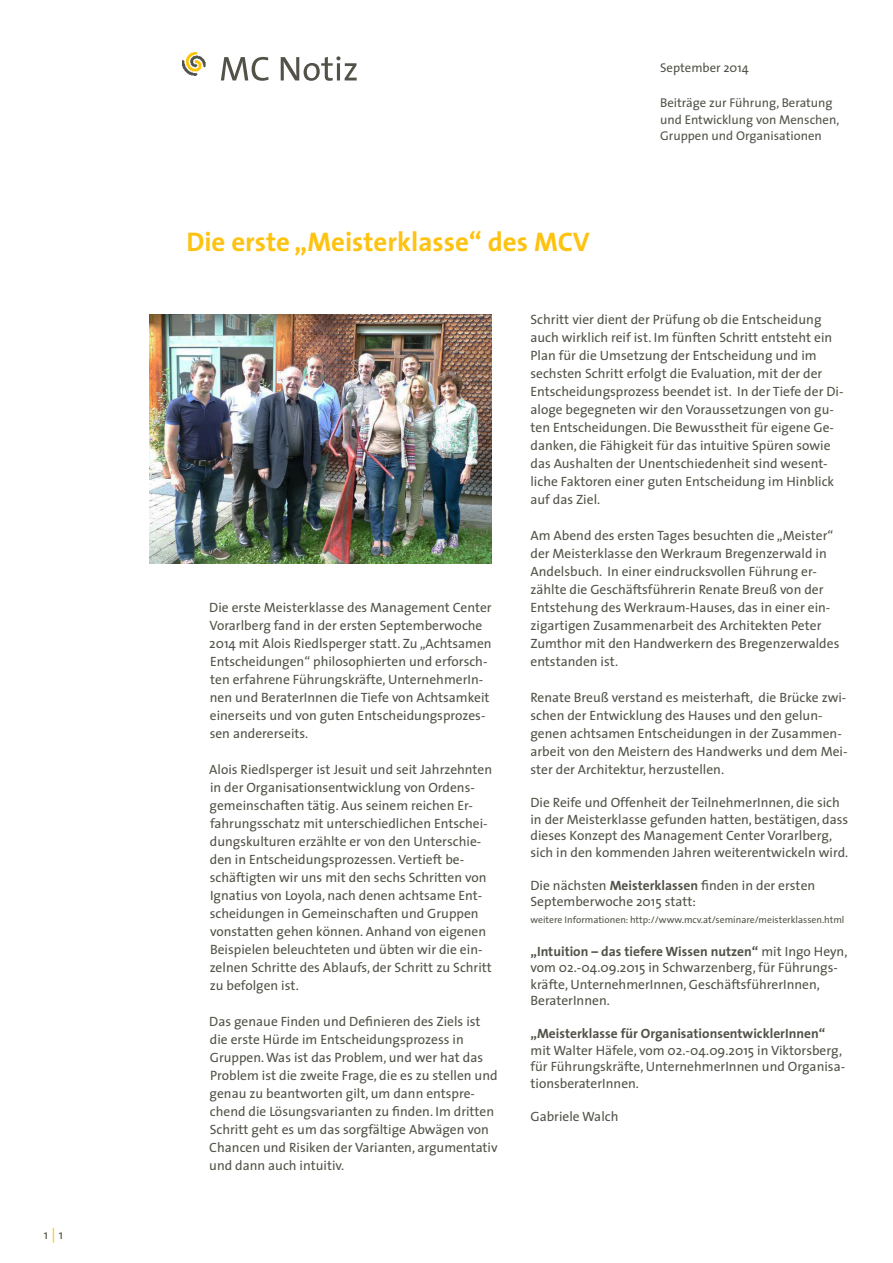
<style>
.page{position:relative;width:893px;height:1263px;background:#fff}
.page>*{position:absolute;margin:0;border:0;box-sizing:border-box;transform-origin:0 0}
.t1{font:700 27px "The Sans";color:#fec210}
.Fließtext{font:13.5px/18px "The Sans";color:#535249}
.t2{font:12.75px "The Sans";color:#535249}
.t3{font:9.75px "The Sans";color:#535249}
.s1{font-size:15px;color:#fec210}
.s2{font-weight:700}
</style>
<div class="page">
<svg style="left:221px;top:56px;width:136px;height:25px"></svg>
<img style="left:183px;top:52px;width:23px;height:24px">
<img style="left:150px;top:315px;width:342px;height:248px">
<p class="t2" style="left:44px;top:1223px;width:21px">1<span class="s1">|</span>1</p>
<p class="t1" style="left:186px;top:219px;width:405px">Die erste „Meisterklasse“ des MCV</p>
<p class="t2" style="left:660px;top:57px;width:90px">September 2014</p>
<p class="t2" style="left:660px;top:93px;width:174px">Beiträge zur Führung, Beratung</p>
<p class="t2" style="left:660px;top:109px;width:181px">und Entwicklung von Menschen,</p>
<p class="t2" style="left:660px;top:126px;width:163px">Gruppen und Organisationen</p>
<p class="Fließtext" style="left:209px;top:598px;width:284px">Die erste Meisterklasse des Management Center Vorarlberg fand in der ersten Septemberwoche 2014 mit Alois Riedlsperger statt. Zu „Achtsamen Entscheidungen“ philosophierten und erforsch&shy;ten erfahrene Führungskräfte, UnternehmerIn&shy;nen und BeraterInnen die Tiefe von Achtsamkeit einerseits und von guten Entscheidungsprozes&shy;sen andererseits.</p>
<p class="Fließtext" style="left:209px;top:760px;width:284px">Alois Riedlsperger ist Jesuit und seit Jahrzehnten in der Organisationsentwicklung von Ordens&shy;gemeinschaften tätig. Aus seinem reichen Er&shy;fahrungsschatz mit unterschiedlichen Entschei&shy;dungskulturen erzählte er von den Unterschie&shy;den in Entscheidungsprozessen. Vertieft be&shy;schäftigten wir uns mit den sechs Schritten von Ignatius von Loyola, nach denen achtsame Ent&shy;scheidungen in Gemeinschaften und Gruppen vonstatten gehen können. Anhand von eigenen Beispielen beleuchteten und übten wir die ein&shy;zelnen Schritte des Ablaufs, der Schritt zu Schritt zu befolgen ist.</p>
<p class="Fließtext" style="left:209px;top:1012px;width:290px">Das genaue Finden und Definieren des Ziels ist die erste Hürde im Entscheidungsprozess in Gruppen. Was ist das Problem, und wer hat das Problem ist die zweite Frage, die es zu stellen und genau zu beantworten gilt, um dann entspre&shy;chend die Lösungsvarianten zu finden. Im dritten Schritt geht es um das sorgfältige Abwägen von</p>
<p class="Fließtext" style="left:209px;top:1138px;width:290px">Chancen und Risiken der Varianten, argumentativ</p>
<p class="Fließtext" style="left:209px;top:1156px;width:137px">und dann auch intuitiv.</p>
<p class="Fließtext" style="left:530px;top:310px;width:293px">Schritt vier dient der Prüfung ob die Entscheidung</p>
<p class="Fließtext" style="left:530px;top:328px;width:303px">auch wirklich reif ist. Im fünften Schritt entsteht ein</p>
<p class="Fließtext" style="left:530px;top:346px;width:288px">Plan für die Umsetzung der Entscheidung und im</p>
<p class="Fließtext" style="left:530px;top:364px;width:293px">sechsten Schritt erfolgt die Evaluation, mit der der</p>
<p class="Fließtext" style="left:530px;top:382px;width:315px">Entscheidungsprozess beendet ist. In der Tiefe der Di-</p>
<p class="Fließtext" style="left:530px;top:400px;width:305px">aloge begegneten wir den Voraussetzungen von gu-</p>
<p class="Fließtext" style="left:530px;top:418px;width:305px">ten Entscheidungen. Die Bewusstheit für eigene Ge-</p>
<p class="Fließtext" style="left:530px;top:436px;width:302px">danken, die Fähigkeit für das intuitive Spüren sowie</p>
<p class="Fließtext" style="left:530px;top:454px;width:299px">das Aushalten der Unentschiedenheit sind wesent-</p>
<p class="Fließtext" style="left:530px;top:472px;width:305px">liche Faktoren einer guten Entscheidung im Hinblick</p>
<p class="Fließtext" style="left:530px;top:490px;width:71px">auf das Ziel.</p>
<p class="Fließtext" style="left:530px;top:526px;width:304px">Am Abend des ersten Tages besuchten die „Meister“</p>
<p class="Fließtext" style="left:530px;top:544px;width:298px">der Meisterklasse den Werkraum Bregenzerwald in</p>
<p class="Fließtext" style="left:530px;top:562px;width:288px">Andelsbuch. In einer eindrucksvollen Führung er-</p>
<p class="Fließtext" style="left:530px;top:580px;width:295px">zählte die Geschäftsführerin Renate Breuß von der</p>
<p class="Fließtext" style="left:530px;top:598px;width:301px">Entstehung des Werkraum-Hauses, das in einer ein-</p>
<p class="Fließtext" style="left:530px;top:616px;width:292px">zigartigen Zusammenarbeit des Architekten Peter</p>
<p class="Fließtext" style="left:530px;top:634px;width:310px">Zumthor mit den Handwerkern des Bregenzerwaldes</p>
<p class="Fließtext" style="left:530px;top:652px;width:89px">entstanden ist.</p>
<p class="Fließtext" style="left:530px;top:688px;width:317px">Renate Breuß verstand es meisterhaft, die Brücke zwi-</p>
<p class="Fließtext" style="left:530px;top:706px;width:294px">schen der Entwicklung des Hauses und den gelun-</p>
<p class="Fließtext" style="left:530px;top:724px;width:313px">genen achtsamen Entscheidungen in der Zusammen-</p>
<p class="Fließtext" style="left:530px;top:742px;width:318px">arbeit von den Meistern des Handwerks und dem Mei-</p>
<p class="Fließtext" style="left:530px;top:760px;width:195px">ster der Architektur, herzustellen.</p>
<p class="Fließtext" style="left:530px;top:794px;width:319px;line-height:16.5px">Die Reife und Offenheit der TeilnehmerInnen, die sich in der Meisterklasse gefunden hatten, bestätigen, dass dieses Konzept des Management Center Vorarlberg, sich in den kommenden Jahren weiterentwickeln wird.</p>
<p class="Fließtext" style="left:530px;top:876px;width:286px;line-height:16.5px">Die nächsten <span class="s2">Meisterklassen</span> finden in der ersten<br>Septemberwoche 2015 statt:</p>
<p class="t3" style="left:530px;top:911px;width:316px">weitere Informationen: http://www.mcv.at/seminare/meisterklassen.html</p>
<p class="Fließtext" style="left:530px;top:942px;width:318px;line-height:16.5px"><span class="s2">„Intuition – das tiefere Wissen nutzen“</span> mit Ingo Heyn, vom 02.-04.09.2015 in Schwarzenberg, für Führungs&shy;kräfte, UnternehmerInnen, GeschäftsführerInnen, BeraterInnen.</p>
<p class="Fließtext" style="left:530px;top:1025px;width:316px;line-height:16.5px"><span class="s2">„Meisterklasse für OrganisationsentwicklerInnen“ </span>mit Walter Häfele, vom 02.-04.09.2015 in Viktorsberg, für Führungskräfte, UnternehmerInnen und Organisa&shy;tionsberaterInnen.</p>
<p class="Fließtext" style="left:530px;top:1107px;width:89px">Gabriele Walch</p>
</div>
